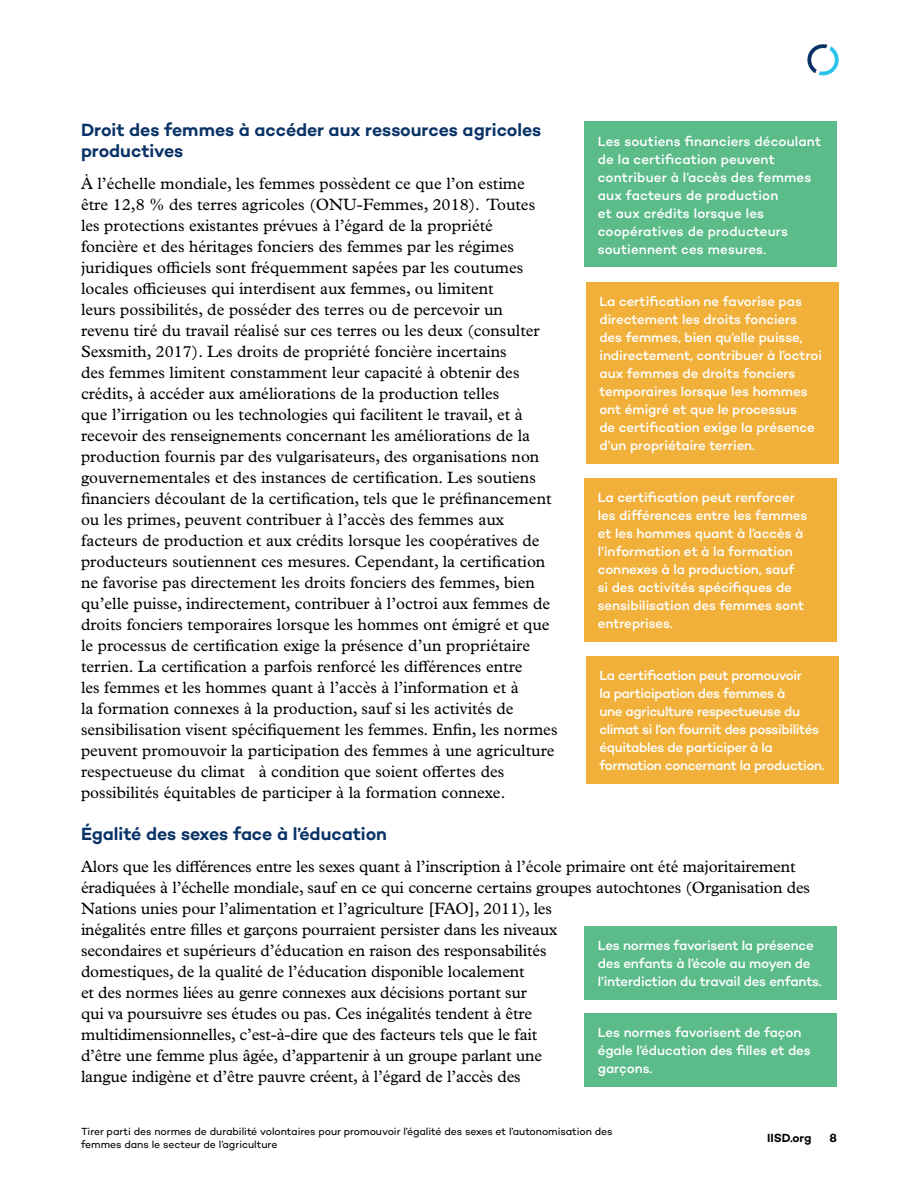
<style>
.page{position:relative;width:918px;height:1188px;background:#fff}
.page>*{position:absolute;margin:0;border:0;box-sizing:border-box;transform-origin:0 0}
.t1{font:600 18px/21px "Campton";letter-spacing:-.005em;color:#093266}
.t2{font:16.5px/21px "Plantin MT Pro";color:#000}
.t3{font:500 13.5px/18px "Campton";letter-spacing:-.005em;color:#fff}
.t4{font:500 13.5px/18px "Campton";letter-spacing:-.025em;color:#fff}
.t5{font:600 12px "Campton";letter-spacing:-.005em;color:#000}
.t6{font:10.5px/13.5px "Campton";letter-spacing:-.005em;color:#000}
</style>
<div class="page">
<svg style="left:807px;top:44px;width:32px;height:32px"></svg>
<div style="left:584px;top:478px;width:253px;height:164px;background:#f1b039"></div>
<div style="left:586px;top:656px;width:253px;height:128px;background:#f1b039"></div>
<div style="left:584px;top:926px;width:253px;height:73px;background:#5bbc8a"></div>
<div style="left:584px;top:1013px;width:253px;height:74px;background:#5bbc8a"></div>
<div style="left:586px;top:282px;width:253px;height:182px;background:#f1b039"></div>
<div style="left:584px;top:122px;width:253px;height:145px;background:#5bbc8a"></div>
<p class="t1" style="left:81px;top:119px;width:462px">Droit des femmes à accéder aux ressources agricoles productives</p>
<p class="t2" style="left:81px;top:173px;width:478px">À l’échelle mondiale, les femmes possèdent ce que l’on estime<br>être 12,8 % des terres agricoles (ONU-Femmes, 2018). Toutes les protections existantes prévues à l’égard de la propriété<br>foncière et des héritages fonciers des femmes par les régimes juridiques officiels sont fréquemment sapées par les coutumes locales officieuses qui interdisent aux femmes, ou limitent<br>leurs possibilités, de posséder des terres ou de percevoir un<br>revenu tiré du travail réalisé sur ces terres ou les deux (consulter Sexsmith, 2017). Les droits de propriété foncière incertains<br>des femmes limitent constamment leur capacité à obtenir des crédits, à accéder aux améliorations de la production telles<br>que l’irrigation ou les technologies qui facilitent le travail, et à recevoir des renseignements concernant les améliorations de la production fournis par des vulgarisateurs, des organisations non gouvernementales et des instances de certification. Les soutiens financiers découlant de la certification, tels que le préfinancement ou les primes, peuvent contribuer à l’accès des femmes aux facteurs de production et aux crédits lorsque les coopératives de producteurs soutiennent ces mesures. Cependant, la certification ne favorise pas directement les droits fonciers des femmes, bien qu’elle puisse, indirectement, contribuer à l’octroi aux femmes de droits fonciers temporaires lorsque les hommes ont émigré et que le processus de certification exige la présence d’un propriétaire terrien. La certification a parfois renforcé les différences entre<br>les femmes et les hommes quant à l’accès à l’information et à<br>la formation connexes à la production, sauf si les activités de sensibilisation visent spécifiquement les femmes. Enfin, les normes peuvent promouvoir la participation des femmes à une agriculture respectueuse du climat à condition que soient offertes des possibilités équitables de participer à la formation connexe.</p>
<p class="t1" style="left:81px;top:823px;width:307px">Égalité des sexes face à l’éducation</p>
<p class="t2" style="left:81px;top:856px;width:731px">Alors que les différences entre les sexes quant à l’inscription à l’école primaire ont été majoritairement éradiquées à l’échelle mondiale, sauf en ce qui concerne certains groupes autochtones (Organisation des Nations unies pour l’alimentation et l’agriculture [FAO], 2011), les<br>inégalités entre filles et garçons pourraient persister dans les niveaux<br>secondaires et supérieurs d’éducation en raison des responsabilités<br>domestiques, de la qualité de l’éducation disponible localement<br>et des normes liées au genre connexes aux décisions portant sur<br>qui va poursuivre ses études ou pas. Ces inégalités tendent à être<br>multidimensionnelles, c’est-à-dire que des facteurs tels que le fait<br>d’être une femme plus âgée, d’appartenir à un groupe parlant une<br>langue indigène et d’être pauvre créent, à l’égard de l’accès des</p>
<p class="t3" style="left:598px;top:132px;width:225px">Les soutiens financiers découlant de la certification peuvent contribuer à l’accès des femmes aux facteurs de production<br>et aux crédits lorsque les coopératives de producteurs soutiennent ces mesures.</p>
<p class="t3" style="left:599px;top:292px;width:224px">La certification ne favorise pas directement les droits fonciers des femmes, bien qu’elle puisse, indirectement, contribuer à l’octroi aux femmes de droits fonciers temporaires lorsque les hommes ont émigré et que le processus<br>de certification exige la présence d’un propriétaire terrien.</p>
<p class="t3" style="left:598px;top:488px;width:211px">La certification peut renforcer les différences entre les femmes et les hommes quant à l’accès à l’information et à la formation connexes à la production, sauf si des activités spécifiques de sensibilisation des femmes sont entreprises.</p>
<p class="t4" style="left:599px;top:666px;width:227px">La certification peut promouvoir<br>la participation des femmes à<br>une agriculture respectueuse du climat si l’on fournit des possibilités équitables de participer à la formation concernant la production.</p>
<p class="t3" style="left:598px;top:936px;width:226px">Les normes favorisent la présence des enfants à l’école au moyen de l’interdiction du travail des enfants.</p>
<p class="t3" style="left:598px;top:1023px;width:214px">Les normes favorisent de façon égale l’éducation des filles et des garçons.</p>
<p class="t6" style="left:81px;top:1124px;width:533px">Tirer parti des normes de durabilité volontaires pour promouvoir l’égalité des sexes et l’autonomisation des femmes dans le secteur de l’agriculture</p>
<p class="t5" style="left:767px;top:1130px;width:46px">IISD.org</p>
<p class="t5" style="left:829px;top:1130px;width:9px">8</p>
</div>
